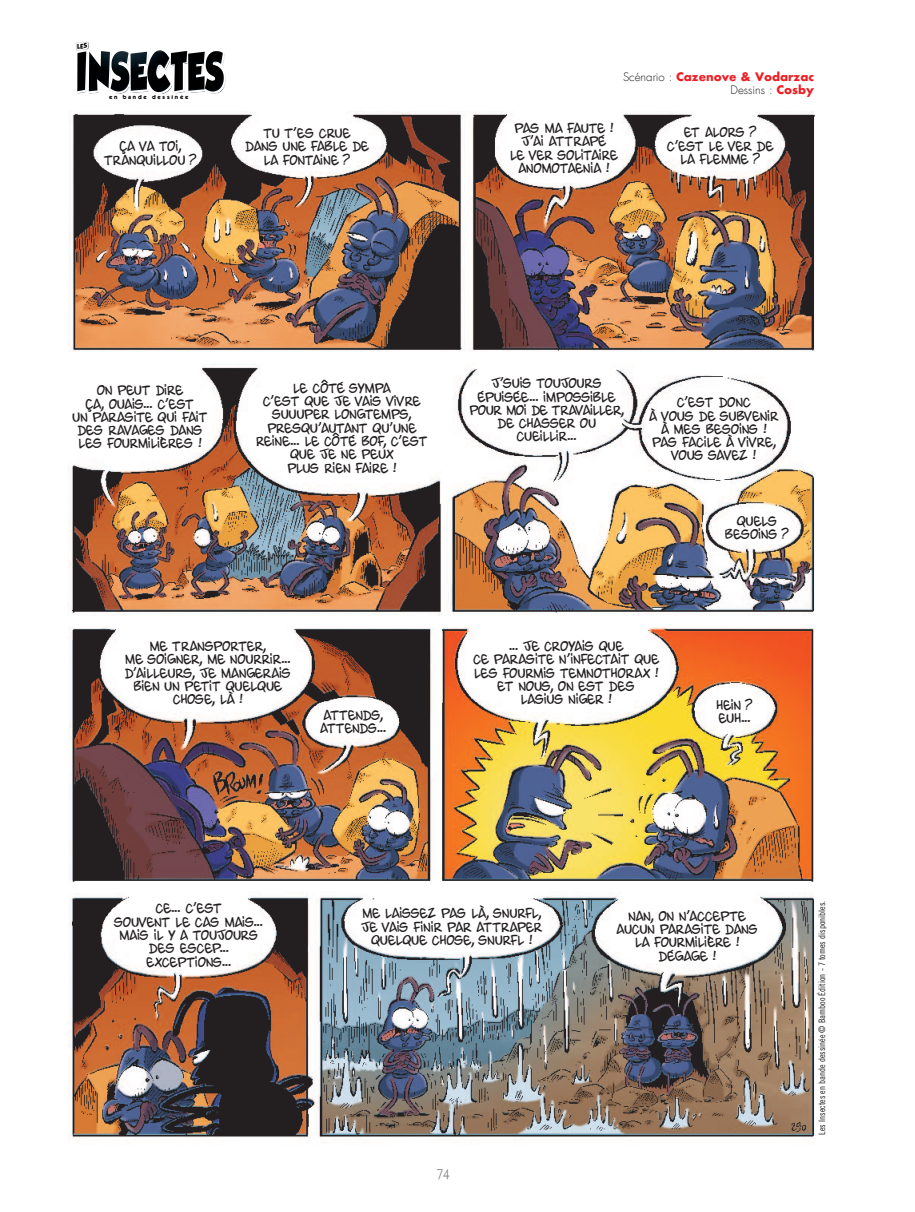
<style>
.page{position:relative;width:915px;height:1212px;background:#fff}
.page>*{position:absolute;margin:0;border:0;box-sizing:border-box;transform-origin:0 0}
.t1{font:14.25px "ITC Kabel Std";color:#808285;scale:.95 1}
.t2{font:12.6px/13.4px "cosby";color:#231f20;text-align:center}
.t3{font:700 11.4px/12.6px "Futura";color:#ee1d23;text-align:right}
.t4{font:9px "Trade Gothic LT Std Cn 18";color:#231f20}
.t5{font:700 6px "Itc Kabel";letter-spacing:.3em;color:#040000}
.s1{font-weight:300;color:#231f20}
</style>
<div class="page">
<img style="left:68px;top:76px;width:747px;height:1067px">
<img style="left:77px;top:92px;width:137px;height:2px">
<img style="left:76px;top:76px;width:2px;height:17px">
<img style="left:214px;top:54px;width:11px;height:39px">
<img style="left:77px;top:52px;width:12px;height:40px">
<img style="left:89px;top:51px;width:135px;height:41px">
<img style="left:77px;top:52px;width:9px;height:39px">
<svg style="left:76px;top:41px;width:13px;height:11px"></svg>
<p class="t5" style="left:109px;top:94px;width:81px">en bande dessinée</p>
<p class="t2" style="left:104px;top:140px;width:94px">ÇA VA TOI,<br>TRANQUILLOU ?</p>
<p class="t3" style="left:623px;top:72px;width:192px"><span class="s1">Scénario :</span> Cazenove &amp; Vodarzac<br><span class="s1">Dessins :</span> Cosby</p>
<p class="t2" style="left:245px;top:126px;width:125px">TU T'ES CRUE<br>DANS UNE FABLE DE<br>LA FONTAINE ?</p>
<p class="t2" style="left:510px;top:121px;width:109px">PAS MA FAUTE !<br>J'AI ATTRAPÉ<br>LE VER SOLITAIRE<br>ANOMOTAENIA !</p>
<p class="t2" style="left:667px;top:126px;width:108px">ET ALORS ?<br>C'EST LE VER DE<br>LA FLEMME ?</p>
<p class="t2" style="left:72px;top:383px;width:137px">ON PEUT DIRE<br>ÇA, OUAIS… C'EST<br>UN PARASITE QUI FAIT<br>DES RAVAGES DANS<br>LES FOURMILIÈRES !</p>
<p class="t2" style="left:256px;top:381px;width:173px">LE CÔTÉ SYMPA<br>C'EST QUE JE VAIS VIVRE<br>SUUUPER LONGTEMPS,<br>PRESQU'AUTANT QU'UNE<br>REINE… LE CÔTÉ BOF, C'EST<br>QUE JE NE PEUX<br>PLUS RIEN FAIRE !</p>
<p class="t2" style="left:469px;top:376px;width:156px">J'SUIS TOUJOURS<br>ÉPUISÉE… IMPOSSIBLE<br>POUR MOI DE TRAVAILLER,<br>DE CHASSER OU<br>CUEILLIR…</p>
<p class="t2" style="left:649px;top:395px;width:131px">C'EST DONC<br>À VOUS DE SUBVENIR<br>À MES BESOINS !<br>PAS FACILE À VIVRE,<br>VOUS SAVEZ !</p>
<p class="t2" style="left:725px;top:514px;width:66px">QUELS<br>BESOINS ?</p>
<p class="t2" style="left:125px;top:639px;width:168px">ME TRANSPORTER,<br>ME SOIGNER, ME NOURRIR…<br>D'AILLEURS, JE MANGERAIS<br>BIEN UN PETIT QUELQUE<br>CHOSE, LÀ !</p>
<p class="t2" style="left:320px;top:708px;width:67px;text-align:left">ATTENDS,<br>ATTENDS…</p>
<p class="t2" style="left:473px;top:639px;width:187px">… JE CROYAIS QUE<br>CE PARASITE N'INFECTAIT QUE<br>LES FOURMIS TEMNOTHORAX !<br>ET NOUS, ON EST DES<br>LASIUS NIGER !</p>
<p class="t2" style="left:716px;top:698px;width:38px;text-align:left">HEIN ?<br>EUH…</p>
<p class="t2" style="left:115px;top:901px;width:150px">CE… C'EST<br>SOUVENT LE CAS MAIS…<br>MAIS IL Y A TOUJOURS<br>DES ESCEP…<br>EXCEPTIONS…</p>
<p class="t2" style="left:361px;top:906px;width:182px">ME LAISSEZ PAS LÀ, SNURFL,<br>JE VAIS FINIR PAR ATTRAPER<br>QUELQUE CHOSE, SNURFL !</p>
<p class="t2" style="left:616px;top:909px;width:143px">NAN, ON N'ACCEPTE<br>AUCUN PARASITE DANS<br>LA FOURMILIÈRE !<br>DÉGAGE !</p>
<p class="t1" style="left:436px;top:1165px;width:16px">74</p>
<p class="t4" style="left:816px;top:1135px;width:235px;rotate:-90deg">Les Insectes en bande dessinée © Bamboo Édition - 7 tomes disponibles.</p>
</div>
